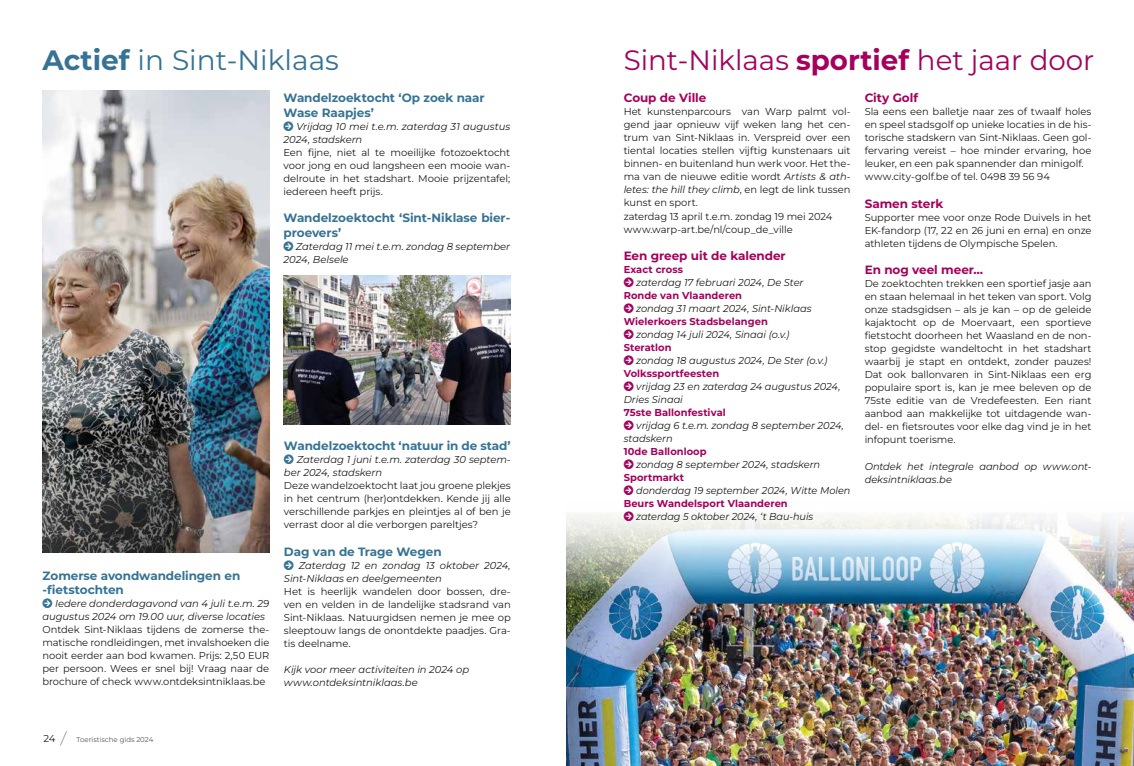
<style>
.page{position:relative;width:1134px;height:766px;background:#fff}
.page>*{position:absolute;margin:0;border:0;box-sizing:border-box;transform-origin:0 0}
.t1{font:28px "Montserrat";color:#a5005b}
.t2{font:28px "Montserrat";color:#367394}
.t3{font:700 12px/14.4px "Montserrat";letter-spacing:-.005em;color:#367394}
.t4{font:700 12px "Montserrat";letter-spacing:-.005em;color:#a5005b}
.t5{font:10px/13px "Montserrat";letter-spacing:-.005em;color:#1d1d1b;text-align:justify}
.t6{font:italic 10px/13px "Montserrat";letter-spacing:-.005em;color:#1d1d1b}
.t7{font:700 10px "Montserrat";letter-spacing:.005em;color:#a5005b}
.t8{font:7px "Montserrat";color:#575756}
.s1{font-weight:700}
.s2{color:#367394}
.s3{font-size:10px;color:#1d1d1b}
.s4{font-style:italic;font-size:15px}
.s5{font-style:italic}
.s6{color:#a5005b}
.s7{font-weight:700;font-style:normal;color:#a5005b}
</style>
<div class="page">
<img style="left:283px;top:275px;width:227px;height:149px">
<img style="left:43px;top:91px;width:226px;height:461px">
<img style="left:567px;top:514px;width:567px;height:251px">
<svg style="left:624px;top:514px;width:9px;height:7px"></svg>
<h1 class="t2" style="left:43px;top:40px;width:298px"><span class="s1">Actief</span> in Sint-Niklaas</h1>
<p class="t3" style="left:283px;top:90px;width:203px">Wandelzoektocht ‘Op zoek naar<br>Wase Raapjes’</p>
<p class="t6" style="left:283px;top:119px;width:228px"><span class="s2">□●▼</span> Vrijdag 10 mei t.e.m. zaterdag 31 augustus<br>2024, stadskern</p>
<p class="t5" style="left:283px;top:145px;width:228px">Een fijne, niet al te moeilijke fotozoektocht voor jong en oud langsheen een mooie wan&shy;delroute in het stadshart. Mooie prijzentafel; iedereen heeft prijs.</p>
<p class="t3" style="left:283px;top:210px;width:228px">Wandelzoektocht ‘Sint-Niklase bier&shy;proevers’</p>
<p class="t6" style="left:283px;top:239px;width:228px"><span class="s2">□●▼</span> Zaterdag 11 mei t.e.m. zondag 8 september<br>2024, Belsele</p>
<p class="t3" style="left:43px;top:567px;width:199px">Zomerse avondwandelingen en -fietstochten</p>
<p class="t6" style="left:43px;top:596px;width:228px"><span class="s2">□●▼</span> Iedere donderdagavond van 4 juli t.e.m. 29 augustus 2024 om 19.00 uur, diverse locaties</p>
<p class="t5" style="left:43px;top:622px;width:228px">Ontdek Sint-Niklaas tijdens de zomerse the&shy;matische rondleidingen, met invalshoeken die nooit eerder aan bod kwamen. Prijs: 2,50 EUR per persoon. Wees er snel bij! Vraag naar de brochure of check www.ontdeksintniklaas.be</p>
<p class="t3" style="left:284px;top:438px;width:228px">Wandelzoektocht ‘natuur in de stad’</p>
<p class="t6" style="left:284px;top:452px;width:228px"><span class="s2">□●▼</span> Zaterdag 1 juni t.e.m. zaterdag 30 septem&shy;ber 2024, stadskern</p>
<p class="t5" style="left:284px;top:478px;width:228px">Deze wandelzoektocht laat jou groene plekjes in het centrum (her)ontdekken. Kende jij alle verschillende parkjes en pleintjes al of ben je verrast door al die verborgen pareltjes?</p>
<p class="t3" style="left:284px;top:543px;width:159px">Dag van de Trage Wegen</p>
<p class="t6" style="left:284px;top:558px;width:228px"><span class="s2">□●▼</span> Zaterdag 12 en zondag 13 oktober 2024,<br>Sint-Niklaas en deelgemeenten</p>
<p class="t5" style="left:284px;top:584px;width:228px">Het is heerlijk wandelen door bossen, dre&shy;ven en velden in de landelijke stadsrand van Sint-Niklaas. Natuurgidsen nemen je mee op sleeptouw langs de onontdekte paadjes. Gra&shy;tis deelname.</p>
<p class="t6" style="left:284px;top:662px;width:187px">Kijk voor meer activiteiten in 2024 op www.ontdeksintniklaas.be</p>
<p class="t8" style="left:43px;top:734px;width:111px"><span class="s3">24</span> <span class="s4">/</span> Toeristische gids 2024</p>
<h1 class="t1" style="left:624px;top:40px;width:472px">Sint-Niklaas <span class="s1">sportief</span> het jaar door</h1>
<p class="t4" style="left:865px;top:89px;width:55px">City Golf</p>
<p class="t5" style="left:865px;top:105px;width:228px;text-align:left">Sla eens een balletje naar zes of twaalf holes en speel stadsgolf op unieke locaties in de his&shy;torische stadskern van Sint-Niklaas. Geen gol&shy;fervaring vereist – hoe minder ervaring, hoe leuker, en een pak spannender dan minigolf. www.city-golf.be of tel. 0498 39 56 94</p>
<p class="t4" style="left:865px;top:195px;width:80px">Samen sterk</p>
<p class="t5" style="left:865px;top:210px;width:228px">Supporter mee voor onze Rode Duivels in het EK-fandorp (17, 22 en 26 juni en erna) en onze athleten tijdens de Olympische Spelen.</p>
<p class="t4" style="left:865px;top:261px;width:120px">En nog veel meer…</p>
<p class="t5" style="left:865px;top:277px;width:228px">De zoektochten trekken een sportief jasje aan en staan helemaal in het teken van sport. Volg onze stadsgidsen – als je kan – op de geleide kajaktocht op de Moervaart, een sportieve fietstocht doorheen het Waasland en de non&shy;stop gegidste wandeltocht in het stadshart waarbij je stapt en ontdekt, zonder pauzes!<br>Dat ook ballonvaren in Sint-Niklaas een erg populaire sport is, kan je mee beleven op de 75ste editie van de Vredefeesten. Een riant aanbod aan makkelijke tot uitdagende wan&shy;del- en fietsroutes voor elke dag vind je in het infopunt toerisme.</p>
<p class="t6" style="left:865px;top:459px;width:228px">Ontdek het integrale aanbod op www.ont&shy;deksintniklaas.be</p>
<p class="t4" style="left:624px;top:89px;width:84px">Coup de Ville</p>
<p class="t5" style="left:624px;top:105px;width:228px;text-align:left">Het kunstenparcours van Warp palmt vol&shy;gend jaar opnieuw vijf weken lang het cen&shy;trum van Sint-Niklaas in. Verspreid over een tiental locaties stellen vijftig kunstenaars uit binnen- en buitenland hun werk voor. Het the&shy;ma van de nieuwe editie wordt <span class="s5">Artists &amp; ath&shy;letes: the hill they climb</span>, en legt de link tussen kunst en sport.<br>zaterdag 13 april t.e.m. zondag 19 mei 2024 www.warp-art.be/nl/coup_de_ville</p>
<p class="t4" style="left:624px;top:247px;width:164px">Een greep uit de kalender</p>
<p class="t7" style="left:624px;top:262px;width:61px">Exact cross</p>
<p class="t6" style="left:624px;top:275px;width:181px"><span class="s6">□●▼</span> zaterdag 17 februari 2024, De Ster<br><span class="s7">Ronde van Vlaanderen</span></p>
<p class="t6" style="left:624px;top:301px;width:189px"><span class="s6">□●▼</span> zondag 31 maart 2024, Sint-Niklaas<br><span class="s7">Wielerkoers Stadsbelangen</span></p>
<p class="t6" style="left:624px;top:327px;width:167px"><span class="s6">□●▼</span> zondag 14 juli 2024, Sinaai (o.v.)<br><span class="s7">Steratlon</span></p>
<p class="t6" style="left:624px;top:353px;width:205px"><span class="s6">□●▼</span> zondag 18 augustus 2024, De Ster (o.v.)<br><span class="s7">Volkssportfeesten</span></p>
<p class="t6" style="left:624px;top:379px;width:218px"><span class="s6">□●▼</span> vrijdag 23 en zaterdag 24 augustus 2024,<br>Dries Sinaai</p>
<p class="t7" style="left:624px;top:405px;width:104px">75ste Ballonfestival</p>
<p class="t6" style="left:624px;top:418px;width:222px"><span class="s6">□●▼</span> vrijdag 6 t.e.m. zondag 8 september 2024, stadskern</p>
<p class="t7" style="left:624px;top:444px;width:84px">10de Ballonloop</p>
<p class="t6" style="left:624px;top:457px;width:198px"><span class="s6">□●▼</span> zondag 8 september 2024, stadskern<br><span class="s7">Sportmarkt</span></p>
<p class="t6" style="left:624px;top:483px;width:228px"><span class="s6">□●▼</span> donderdag 19 september 2024, Witte Molen<br><span class="s7">Beurs Wandelsport Vlaanderen</span></p>
<p class="t6" style="left:624px;top:509px;width:191px"><span class="s6">□●▼</span> zaterdag 5 oktober 2024, ‘t Bau-huis</p>
</div>
